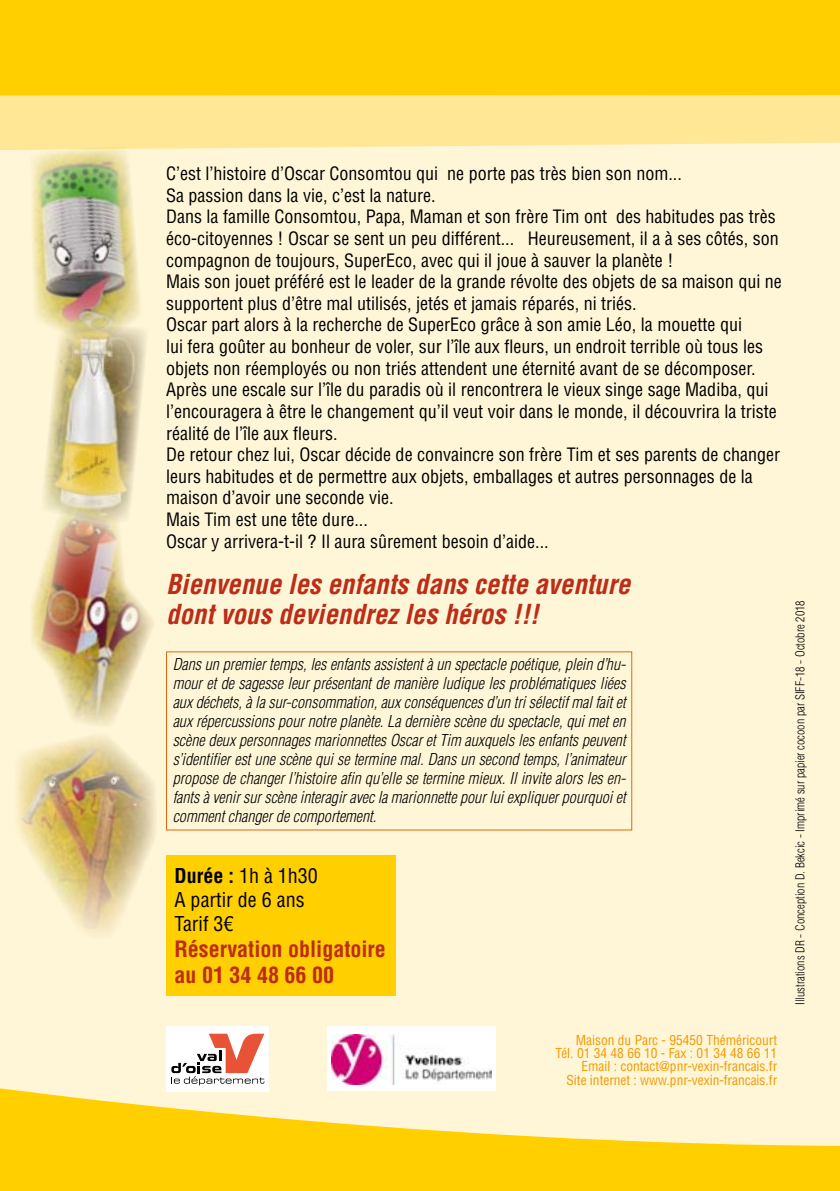
<style>
.page{position:relative;width:840px;height:1191px;background:#fff}
.page>*{position:absolute;margin:0;border:0;box-sizing:border-box;transform-origin:0 0}
.t1{font:italic 700 condensed 26.8px/30px "Helvetica LT Std";color:#bd2c16}
.t2{font:700 condensed 22px/26px "Helvetica LT Std";color:#bd2c16}
.t3{font:condensed 20px/24px "Helvetica LT Std";color:#000}
.t4{font:condensed 18px/21.6px "Helvetica LT Std";color:#000}
.t5{font:italic 300 condensed 16px/19px "Helvetica LT Std";color:#000;text-align:justify}
.t6{font:condensed 13.4px/13.4px "Helvetica LT Std";color:#f39900;text-align:right}
.t7{font:300 condensed 12px "Helvetica LT Std";color:#000}
.s1{font-weight:700}
</style>
<div class="page">
<div style="left:0;top:135px;width:839px;height:1018px;background:#fff6d8"></div>
<div style="left:166px;top:855px;width:229px;height:141px;background:#ffcf00"></div>
<svg style="left:0;top:1084px;width:839px;height:107px;fill:#ffcf00"></svg>
<svg style="left:0;top:95px;width:839px;height:54px;background:#ffe797"></svg>
<div style="left:0;top:0;width:839px;height:95px;background:#ffcf00"></div>
<div style="left:166px;top:1026px;width:102px;height:65px;background:#fff"></div>
<svg style="left:171px;top:1033px;width:93px;height:52px"></svg>
<div style="left:327px;top:1026px;width:169px;height:64px;background:#fff"></div>
<img style="left:331px;top:1034px;width:160px;height:50px">
<img style="left:0;top:122px;width:158px;height:203px">
<img style="left:16px;top:735px;width:140px;height:200px">
<img style="left:43px;top:325px;width:103px;height:175px">
<img style="left:31px;top:500px;width:122px;height:226px">
<p class="t4" style="left:166px;top:163px;width:617px">C’est l’histoire d’Oscar Consomtou qui ne porte pas très bien son nom...<br>Sa passion dans la vie, c’est la nature.<br>Dans la famille Consomtou, Papa, Maman et son frère Tim ont des habitudes pas très éco-citoyennes ! Oscar se sent un peu différent... Heureusement, il a à ses côtés, son compagnon de toujours, SuperEco, avec qui il joue à sauver la planète !<br>Mais son jouet préféré est le leader de la grande révolte des objets de sa maison qui ne supportent plus d’être mal utilisés, jetés et jamais réparés, ni triés.<br>Oscar part alors à la recherche de SuperEco grâce à son amie Léo, la mouette qui<br>lui fera goûter au bonheur de voler, sur l’île aux fleurs, un endroit terrible où tous les objets non réemployés ou non triés attendent une éternité avant de se décomposer.<br>Après une escale sur l’île du paradis où il rencontrera le vieux singe sage Madiba, qui l’encouragera à être le changement qu’il veut voir dans le monde, il découvrira la triste réalité de l’île aux fleurs.<br>De retour chez lui, Oscar décide de convaincre son frère Tim et ses parents de changer leurs habitudes et de permettre aux objets, emballages et autres personnages de la maison d’avoir une seconde vie.<br>Mais Tim est une tête dure...<br>Oscar y arrivera-t-il ? Il aura sûrement besoin d’aide...</p>
<h1 class="t1" style="left:166px;top:569px;width:465px">Bienvenue les enfants dans cette aventure dont vous deviendrez les héros !!!</h1>
<p class="t5" style="left:172px;top:654px;width:454px">Dans un premier temps, les enfants assistent à un spectacle poétique, plein d’hu&shy;mour et de sagesse leur présentant de manière ludique les problématiques liées aux déchets, à la sur-consommation, aux conséquences d’un tri sélectif mal fait et aux répercussions pour notre planète. La dernière scène du spectacle, qui met en scène deux personnages marionnettes Oscar et Tim auxquels les enfants peuvent s’identifier est une scène qui se termine mal. Dans un second temps, l’animateur propose de changer l’histoire afin qu’elle se termine mieux. Il invite alors les en&shy;fants à venir sur scène interagir avec la marionnette pour lui expliquer pourquoi et comment changer de comportement.</p>
<p class="t3" style="left:174px;top:863px;width:145px"><span class="s1">Durée :</span> 1h à 1h30<br>A partir de 6 ans<br>Tarif 3€</p>
<p class="t2" style="left:174px;top:935px;width:213px">Réservation obligatoire au 01 34 48 66 00</p>
<p class="t6" style="left:555px;top:1033px;width:223px">Maison du Parc - 95450 Théméricourt Tél. 01 34 48 66 10 - Fax : 01 34 48 66 11<br>Email : contact@pnr-vexin-francais.fr<br>Site internet : www.pnr-vexin-francais.fr</p>
<p class="t7" style="left:792px;top:1005px;width:406px;rotate:-90deg">Illustrations DR - Conception D. Bekcic - Imprimé sur papier cocoon par SIFF-18 - Octobre 2018</p>
</div>
